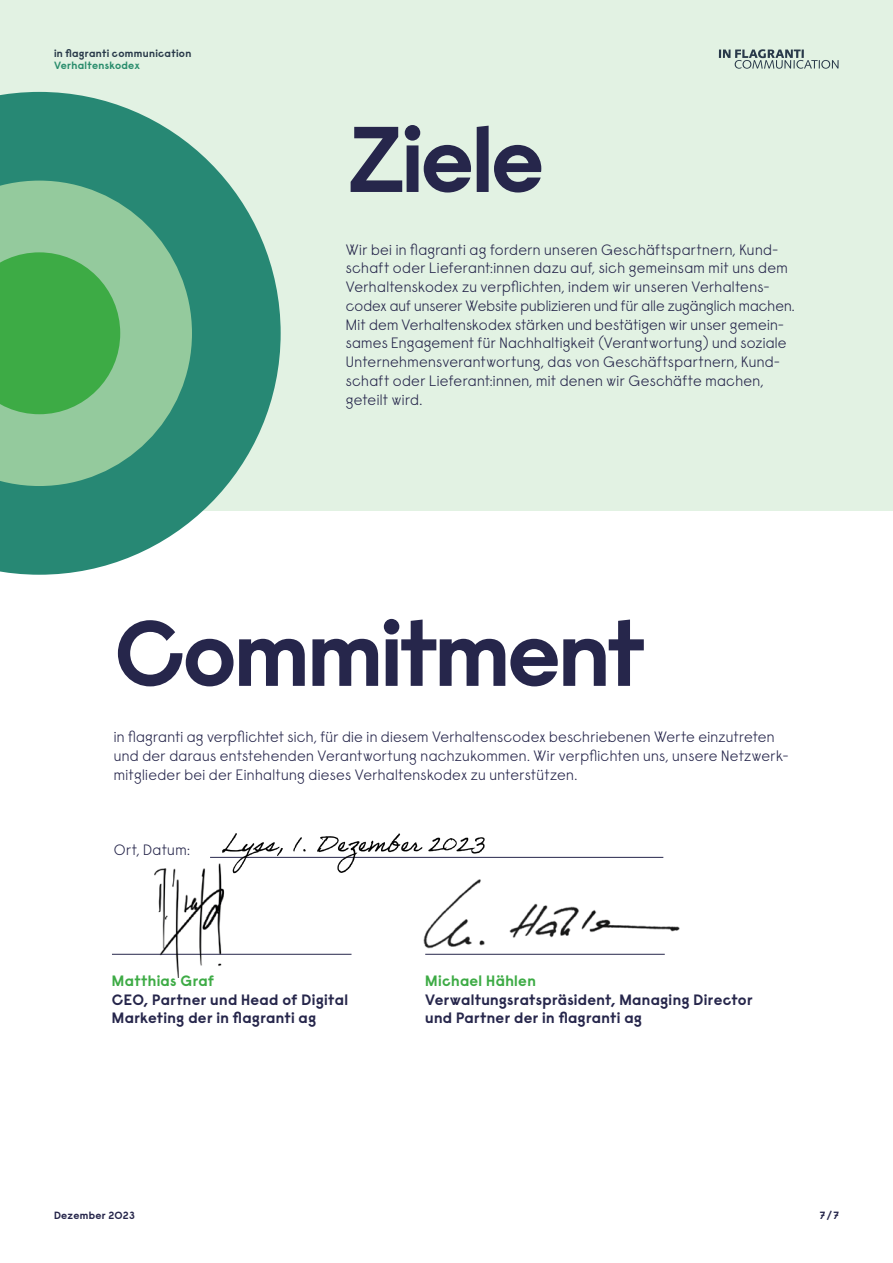
<style>
.page{position:relative;width:893px;height:1263px;background:#fff}
.page>*{position:absolute;margin:0;border:0;box-sizing:border-box;transform-origin:0 0}
.t1{font:700 93px "Raisonne Pro";letter-spacing:-.035em;color:#26264b}
.t2{font:300 15px/18.8px "Raisonne Pro";letter-spacing:.02em;color:#26264b}
.t3{font:700 15px/18.8px "Raisonne Pro";letter-spacing:.02em;color:#26264b}
.t4{font:700 15px "Raisonne Pro";letter-spacing:.025em;color:#3dab45}
.t5{font:700 10.5px "Raisonne Pro";letter-spacing:.025em;color:#26264b}
.t6{font:700 10.5px "Raisonne Pro";letter-spacing:.03em;color:#278874}
</style>
<div class="page">
<div style="left:0;top:0;width:893px;height:510px;background:#e2f2e3"></div>
<hr style="left:112px;top:954px;width:239px;height:1px;background:#26264b">
<hr style="left:210px;top:857px;width:453px;height:1px;background:#26264b">
<hr style="left:425px;top:954px;width:240px;height:1px;background:#26264b">
<svg style="left:0;top:92px;width:281px;height:483px;fill:#278874"></svg>
<svg style="left:0;top:181px;width:192px;height:305px;background:#78b992"></svg>
<svg style="left:0;top:252px;width:120px;height:162px;background:#49af52"></svg>
<img style="left:423px;top:879px;width:257px;height:70px">
<img style="left:142px;top:856px;width:121px;height:121px">
<img style="left:221px;top:833px;width:265px;height:44px">
<p class="t5" style="left:54px;top:46px;width:139px">in flagranti communication</p>
<p class="t6" style="left:54px;top:59px;width:87px">Verhaltenskodex</p>
<h1 class="t1" style="left:347px;top:97px;width:199px">Ziele</h1>
<p class="t2" style="left:346px;top:240px;width:450px">Wir bei in flagranti ag fordern unseren Geschäftspartnern, Kund&shy;schaft oder Lieferant:innen dazu auf, sich gemeinsam mit uns dem Verhaltenskodex zu verpflichten, indem wir unseren Verhaltens&shy;codex auf unserer Website publizieren und für alle zugänglich machen.<br>Mit dem Verhaltenskodex stärken und bestätigen wir unser gemein&shy;sames Engagement für Nachhaltigkeit (Verantwortung) und soziale Unternehmensverantwortung, das von Geschäftspartnern, Kund&shy;schaft oder Lieferant:innen, mit denen wir Geschäfte machen, geteilt wird.</p>
<h1 class="t1" style="left:114px;top:591px;width:533px">Commitment</h1>
<p class="t2" style="left:114px;top:727px;width:676px">in flagranti ag verpflichtet sich, für die in diesem Verhaltenscodex beschriebenen Werte einzutreten und der daraus entstehenden Verantwortung nachzukommen. Wir verpflichten uns, unsere Netzwerk&shy;mitglieder bei der Einhaltung dieses Verhaltenskodex zu unterstützen.</p>
<p class="t2" style="left:114px;top:840px;width:78px">Ort, Datum:</p>
<p class="t4" style="left:112px;top:971px;width:104px">Matthias Graf</p>
<p class="t3" style="left:112px;top:990px;width:238px">CEO, Partner und Head of Digital<br>Marketing der in flagranti ag</p>
<p class="t4" style="left:425px;top:971px;width:112px">Michael Hählen</p>
<p class="t3" style="left:425px;top:990px;width:329px">Verwaltungsratspräsident, Managing Director und Partner der in flagranti ag</p>
<p class="t5" style="left:54px;top:1208px;width:82px">Dezember 2023</p>
<p class="t5" style="left:820px;top:1208px;width:21px">7/7</p>
</div>
